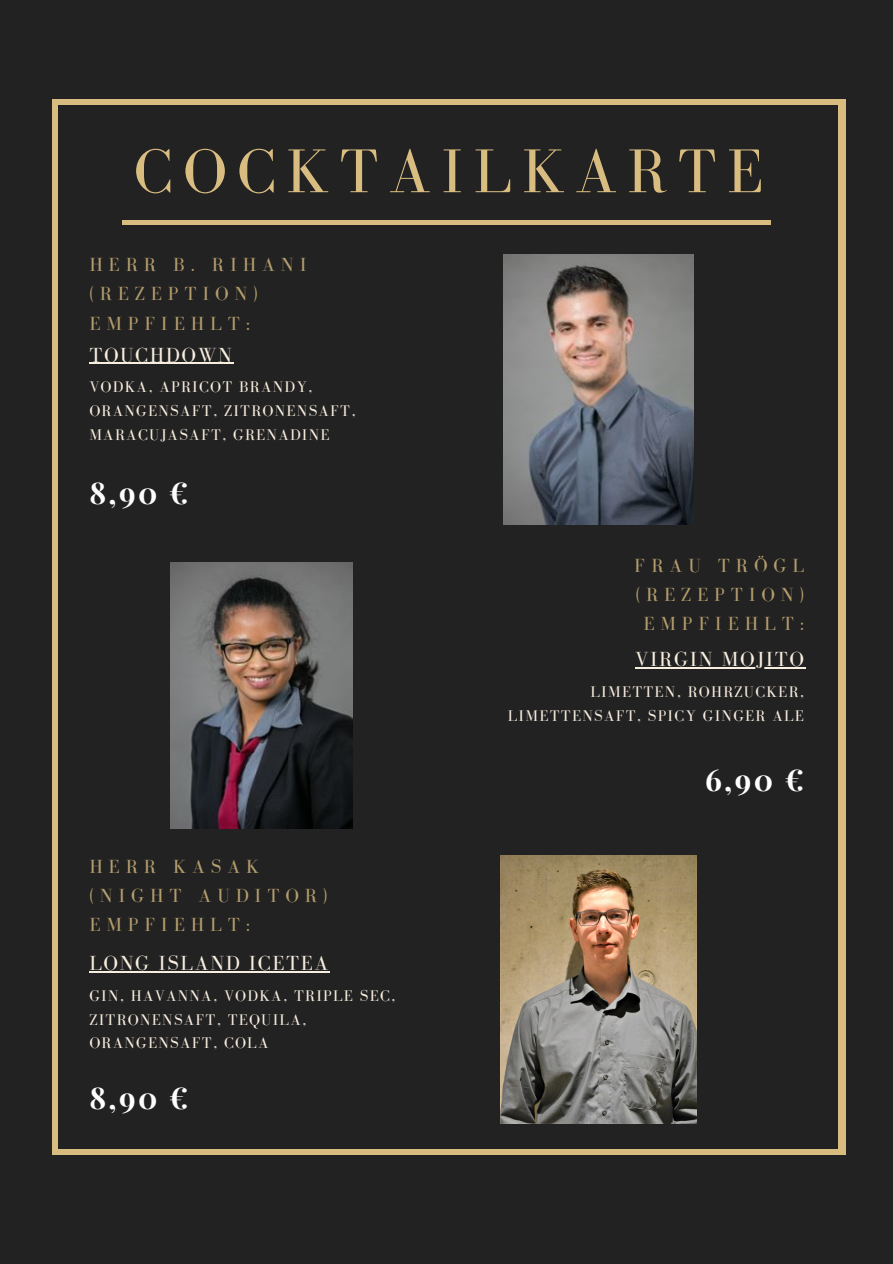
<style>
.page{position:relative;width:893px;height:1264px;background:#fff}
.page>*{position:absolute;margin:0;border:0;box-sizing:border-box;transform-origin:0 0}
.t1{font:63.6px "Bodoni FLF";letter-spacing:.16em;color:#d9bc80}
.t2{font:700 30px "Playfair Display";color:#fff}
.t3{font:21px "Bodoni FLF";letter-spacing:.08em;color:#f8eee0}
.t4{font:19.5px/29.2px "Bodoni FLF";letter-spacing:.3em;color:#d9bc80}
.t5{font:15.9px/23.7px "Bodoni FLF";letter-spacing:.08em;color:#f8eee0}
</style>
<div class="page">
<div style="left:0;top:0;width:892px;height:1263px;background:#222"></div>
<div style="left:52px;top:99px;width:793px;height:1055px;background:#d9bc80"></div>
<div style="left:58px;top:105px;width:780px;height:1044px;background:#222"></div>
<hr style="left:123px;top:221px;width:647px;height:3px;background:#d9bc80">
<img style="left:503px;top:254px;width:190px;height:270px">
<img style="left:170px;top:563px;width:183px;height:265px">
<img style="left:500px;top:855px;width:196px;height:268px">
<hr style="left:89px;top:363px;width:145px;height:1px;background:#f8eee0">
<hr style="left:635px;top:667px;width:170px;height:1px;background:#f8eee0">
<hr style="left:89px;top:971px;width:241px;height:1px;background:#f8eee0">
<p class="t1" style="left:134px;top:137px;width:631px">COCKTAILKARTE</p>
<p class="t4" style="left:89px;top:250px;width:219px">HERR B. RIHANI (REZEPTION)<br>EMPFIEHLT:</p>
<p class="t3" style="left:89px;top:343px;width:144px">TOUCHDOWN</p>
<p class="t5" style="left:89px;top:375px;width:268px">VODKA, APRICOT BRANDY,<br>ORANGENSAFT, ZITRONENSAFT,<br>MARACUJASAFT, GRENADINE</p>
<p class="t2" style="left:89px;top:471px;width:101px">8,90 €</p>
<p class="t4" style="left:89px;top:851px;width:239px">HERR KASAK (NIGHT AUDITOR)<br>EMPFIEHLT:</p>
<p class="t3" style="left:89px;top:951px;width:240px">LONG ISLAND ICETEA</p>
<p class="t5" style="left:89px;top:983px;width:307px">GIN, HAVANNA, VODKA, TRIPLE SEC,</p>
<p class="t5" style="left:89px;top:1007px;width:218px">ZITRONENSAFT, TEQUILA,<br>ORANGENSAFT, COLA</p>
<p class="t2" style="left:89px;top:1076px;width:101px">8,90 €</p>
<p class="t4" style="left:634px;top:550px;width:171px;text-align:center">FRAU TRÖGL (REZEPTION)<br>EMPFIEHLT:</p>
<p class="t3" style="left:635px;top:648px;width:170px">VIRGIN MOJITO</p>
<p class="t5" style="left:507px;top:680px;width:298px;text-align:right">LIMETTEN, ROHRZUCKER,<br>LIMETTENSAFT, SPICY GINGER ALE</p>
<p class="t2" style="left:705px;top:758px;width:101px">6,90 €</p>
</div>
